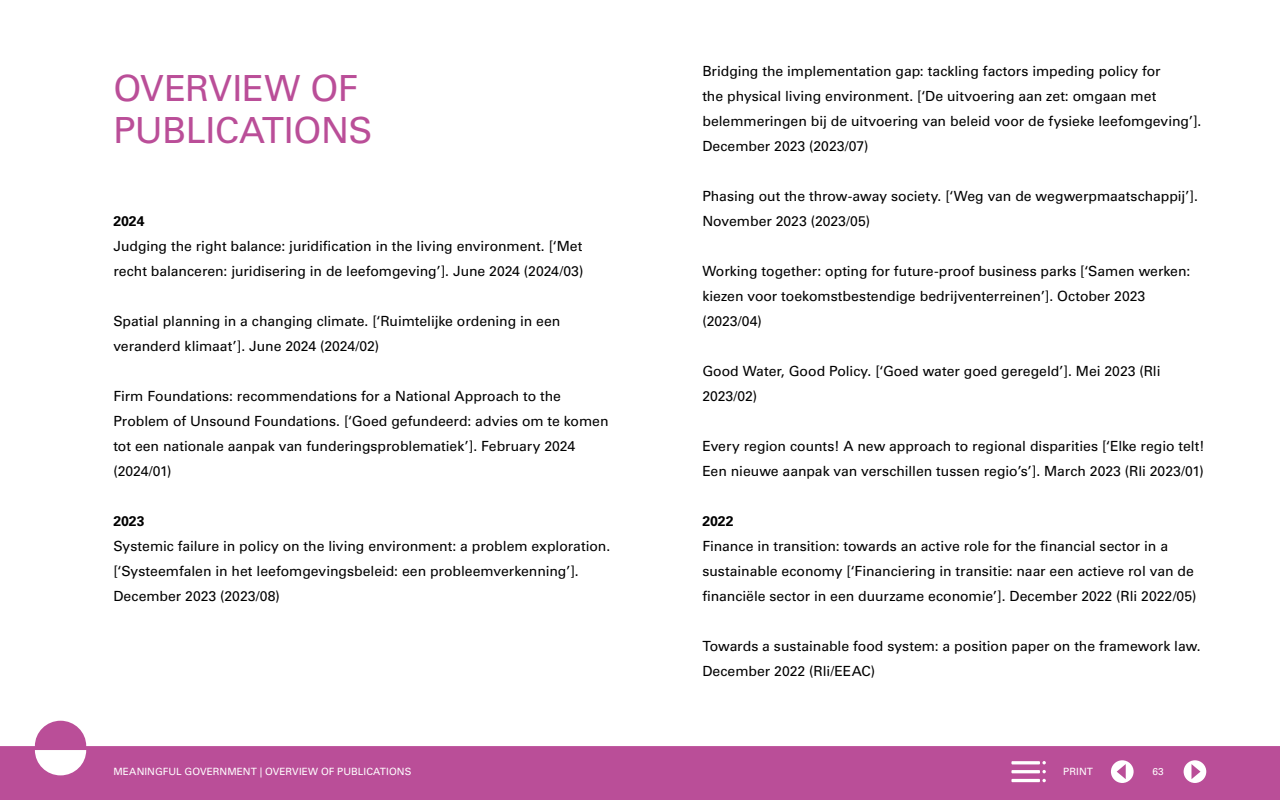
<style>
.page{position:relative;width:1280px;height:800px;background:#fff}
.page>*{position:absolute;margin:0;border:0;box-sizing:border-box;transform-origin:0 0}
.HOOFDSTUK_TITEL__H1{font:36px/42px "Univers LT Std";letter-spacing:-.01em;color:#ba4e98}
.platte_tekst__P{font:14px/25px "Univers LT Std";letter-spacing:-.005em;color:#000}
.Alinea_kop_vet__H3{font:700 14px "Univers LT Std";letter-spacing:.005em;color:#000}
.Alinea_kop_vet__H2{font:700 14px "Univers LT Std";color:#000}
.t1{font:10px "Univers LT Std";letter-spacing:.005em;color:#fff}
</style>
<div class="page">
<svg style="left:0;top:721px;width:1280px;height:79px;fill:#ba4e98"></svg>
<div style="left:1111px;top:760px;width:23px;height:23px;background:#fff;border-radius:50%"></div>
<svg style="left:1117px;top:764px;width:9px;height:15px"></svg>
<div style="left:1184px;top:760px;width:22px;height:23px;background:#fff;border-radius:50%"></div>
<svg style="left:1191px;top:764px;width:10px;height:15px"></svg>
<svg style="left:1042px;top:779px;width:4px;height:3px"></svg>
<hr style="left:1011px;top:779px;width:29px;height:3px;background:#fff">
<hr style="left:1011px;top:770px;width:29px;height:3px;background:#fff">
<svg style="left:1042px;top:770px;width:4px;height:3px"></svg>
<hr style="left:1011px;top:761px;width:29px;height:3px;background:#fff">
<svg style="left:1042px;top:761px;width:4px;height:3px"></svg>
<h1 class="HOOFDSTUK_TITEL__H1" style="left:113px;top:67px;width:261px">OVERVIEW OF<br>PUBLICATIONS</h1>
<h2 class="Alinea_kop_vet__H2" style="left:113px;top:213px;width:33px">2024</h2>
<p class="platte_tekst__P" style="left:113px;top:234px;width:471px">Judging the right balance: juridification in the living environment. [‘Met recht balanceren: juridisering in de leefomgeving’]. June 2024 (2024/03)</p>
<p class="platte_tekst__P" style="left:113px;top:309px;width:449px">Spatial planning in a changing climate. [‘Ruimtelijke ordening in een veranderd klimaat’]. June 2024 (2024/02)</p>
<p class="platte_tekst__P" style="left:113px;top:384px;width:497px">Firm Foundations: recommendations for a National Approach to the Problem of Unsound Foundations. [‘Goed gefundeerd: advies om te komen tot een nationale aanpak van funderingsproblematiek’]. February 2024 (2024/01)</p>
<h3 class="Alinea_kop_vet__H3" style="left:113px;top:513px;width:33px">2023</h3>
<p class="platte_tekst__P" style="left:113px;top:534px;width:498px">Systemic failure in policy on the living environment: a problem exploration. [‘Systeemfalen in het leefomgevingsbeleid: een probleemverkenning’].<br>December 2023 (2023/08)</p>
<p class="platte_tekst__P" style="left:702px;top:59px;width:501px">Bridging the implementation gap: tackling factors impeding policy for<br>the physical living environment. [‘De uitvoering aan zet: omgaan met belemmeringen bij de uitvoering van beleid voor de fysieke leefomgeving’].<br>December 2023 (2023/07)</p>
<p class="platte_tekst__P" style="left:702px;top:184px;width:497px">Phasing out the throw-away society. [‘Weg van de wegwerpmaatschappij’].<br>November 2023 (2023/05)</p>
<p class="platte_tekst__P" style="left:702px;top:259px;width:489px">Working together: opting for future-proof business parks [‘Samen werken: kiezen voor toekomstbestendige bedrijventerreinen’]. October 2023 (2023/04)</p>
<p class="platte_tekst__P" style="left:702px;top:359px;width:460px">Good Water, Good Policy. [‘Goed water goed geregeld’]. Mei 2023 (Rli<br>2023/02)</p>
<p class="platte_tekst__P" style="left:702px;top:434px;width:504px">Every region counts! A new approach to regional disparities [‘Elke regio telt!<br>Een nieuwe aanpak van verschillen tussen regio’s’]. March 2023 (Rli 2023/01)</p>
<h3 class="Alinea_kop_vet__H3" style="left:702px;top:513px;width:33px">2022</h3>
<p class="platte_tekst__P" style="left:702px;top:534px;width:496px">Finance in transition: towards an active role for the financial sector in a sustainable economy [‘Financiering in transitie: naar een actieve rol van de financiële sector in een duurzame economie’]. December 2022 (Rli 2022/05)</p>
<p class="platte_tekst__P" style="left:702px;top:634px;width:500px">Towards a sustainable food system: a position paper on the framework law.<br>December 2022 (Rli/EEAC)</p>
<p class="t1" style="left:113px;top:766px;width:299px">MEANINGFUL GOVERNMENT | OVERVIEW OF PUBLICATIONS</p>
<p class="t1" style="left:1063px;top:765px;width:31px">PRINT</p>
<p class="t1" style="left:1152px;top:766px;width:13px">63</p>
</div>
